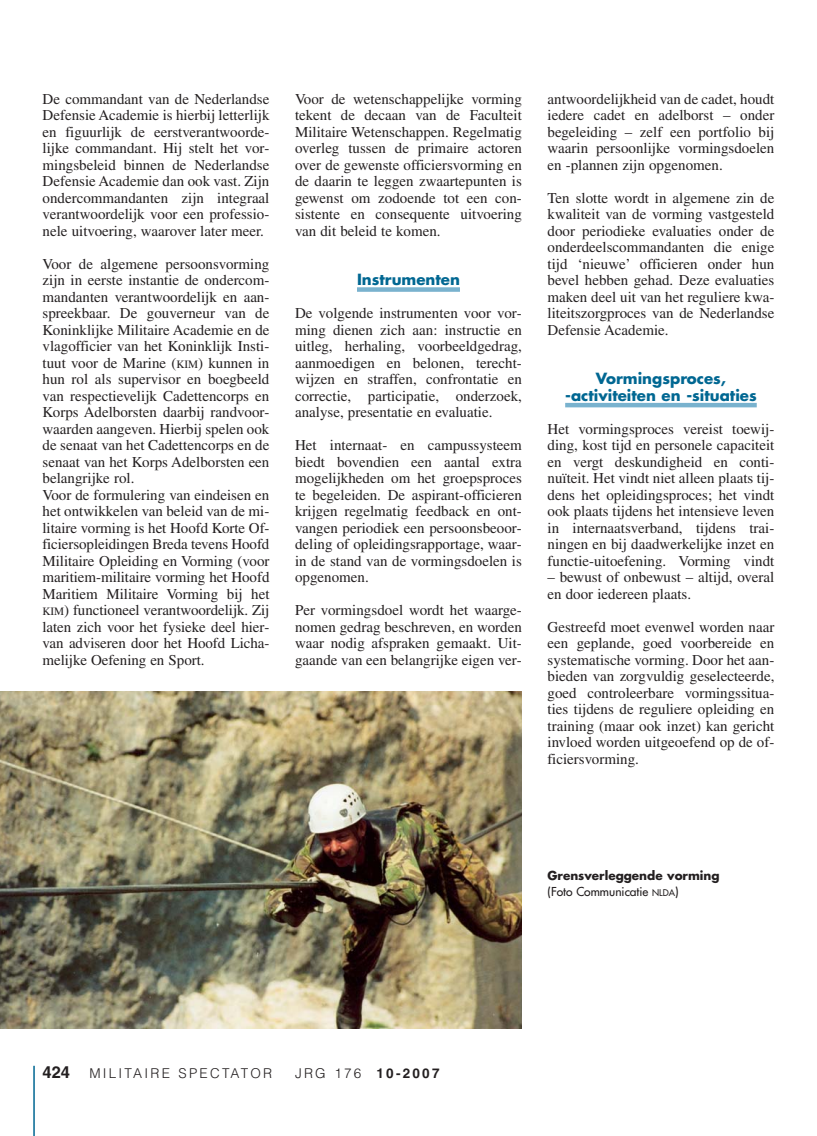
<style>
.page{position:relative;width:817px;height:1136px;background:#fff}
.page>*{position:absolute;margin:0;border:0;box-sizing:border-box;transform-origin:0 0}
.t1{font:15px/16.5px "Times";color:#231f20;text-align:justify}
.t2{font:700 15px/16.5px "Futura";color:#006792;text-align:center}
.t3{font:300 13.5px "Helvetica";letter-spacing:.165em;color:#231f20}
.t4{font:700 13.5px "Helvetica";letter-spacing:.165em;color:#231f20}
.t5{font:700 12px/16.5px "Futura";color:#231f20}
.s1{font-size:11.25px}
.s2{font-weight:400}
.s3{font-weight:400;font-size:9px}
.s4{font-weight:700;font-size:16.5px}
.s5{font-weight:300}
</style>
<div class="page">
<hr style="left:33px;top:1065px;width:2px;height:70px;background:#006792">
<div style="left:357px;top:287px;width:103px;height:5px;background:#79b2ce"></div>
<hr style="left:565px;top:403px;width:191px;height:4px;background:#79b2ce">
<img style="left:0;top:691px;width:522px;height:336px">
<p class="t1" style="left:43px;top:92px;width:228px">De commandant van de Nederlandse Defensie Academie is hierbij letterlijk en figuurlijk de eerstverantwoorde - lijke commandant. Hij stelt het vor&shy;mingsbeleid binnen de Nederlandse Defensie Academie dan ook vast. Zijn ondercommandanten zijn integraal verantwoordelijk voor een professio&shy;nele uitvoering, waarover later meer.</p>
<p class="t1" style="left:43px;top:257px;width:228px;text-align:left">Voor de algemene persoonsvorming zijn in eerste instantie de ondercom&shy;mandanten verantwoordelijk en aan&shy;spreekbaar. De gouverneur van de Koninklijke Militaire Academie en de vlagofficier van het Koninklijk Insti&shy;tuut voor de Marine (<span class="s1">KIM</span>) kunnen in hun rol als supervisor en boegbeeld van respectievelijk Cadettencorps en Korps Adelborsten daarbij randvoor&shy;waarden aangeven. Hierbij spelen ook de senaat van het Cadettencorps en de senaat van het Korps Adelborsten een belangrijke rol.<br>Voor de formulering van eindeisen en het ontwikkelen van beleid van de mi&shy;litaire vorming is het Hoofd Korte Of&shy;ficiersopleidingen Breda tevens Hoofd Militaire Opleiding en Vorming (voor maritiem-militaire vorming het Hoofd Maritiem Militaire Vorming bij het <span class="s1">KIM</span>) functioneel verantwoordelijk. Zij laten zich voor het fysieke deel hier&shy;van adviseren door het Hoofd Licha&shy;melijke Oefening en Sport.</p>
<p class="t1" style="left:295px;top:92px;width:228px">Voor de wetenschappelijke vorming tekent de decaan van de Faculteit Militaire Wetenschappen. Regelmatig overleg tussen de primaire actoren over de gewenste officiersvorming en de daarin te leggen zwaartepunten is gewenst om zodoende tot een con - sistente en consequente uitvoering van dit beleid te komen.</p>
<p class="t2" style="left:357px;top:272px;width:104px">Instrumenten</p>
<p class="t1" style="left:295px;top:306px;width:228px">De volgende instrumenten voor vor&shy;ming dienen zich aan: instructie en uitleg, herhaling, voorbeeldgedrag, aanmoedigen en belonen, terecht - wijzen en straffen, confrontatie en correctie, participatie, onderzoek, analyse, presentatie en evaluatie.</p>
<p class="t1" style="left:295px;top:438px;width:228px">Het internaat- en campussysteem biedt bovendien een aantal extra mogelijkheden om het groepsproces te begeleiden. De aspirant-officieren krijgen regelmatig feedback en ont&shy;vangen periodiek een persoonsbeoor&shy;deling of opleidingsrapportage, waar&shy;in de stand van de vormingsdoelen is opgenomen.</p>
<p class="t1" style="left:295px;top:603px;width:228px">Per vormingsdoel wordt het waarge&shy;nomen gedrag beschreven, en worden waar nodig afspraken gemaakt. Uit&shy;gaande van een belangrijke eigen ver-</p>
<p class="t1" style="left:547px;top:92px;width:228px">antwoordelijkheid van de cadet, houdt iedere cadet en adelborst – onder begeleiding – zelf een portfolio bij waarin persoonlijke vormingsdoelen en -plannen zijn opgenomen.</p>
<p class="t1" style="left:547px;top:191px;width:228px">Ten slotte wordt in algemene zin de kwaliteit van de vorming vastgesteld door periodieke evaluaties onder de onderdeelscommandanten die enige tijd ‘nieuwe’ officieren onder hun bevel hebben gehad. Deze evaluaties maken deel uit van het reguliere kwa&shy;liteitszorgproces van de Nederlandse Defensie Academie.</p>
<p class="t2" style="left:565px;top:371px;width:193px">Vormingsproces, -activiteiten en -situaties</p>
<p class="t1" style="left:547px;top:422px;width:228px">Het vormingsproces vereist toewij&shy;ding, kost tijd en personele capaciteit en vergt deskundigheid en conti&shy;nuïteit. Het vindt niet alleen plaats tij&shy;dens het opleidingsproces; het vindt ook plaats tijdens het intensieve leven in internaatsverband, tijdens trai - ningen en bij daadwerkelijke inzet en functie-uitoefening. Vorming vindt</p>
<p class="t1" style="left:547px;top:570px;width:228px">– bewust of onbewust – altijd, overal en door iedereen plaats.</p>
<p class="t1" style="left:547px;top:620px;width:228px">Gestreefd moet evenwel worden naar een geplande, goed voorbereide en systematische vorming. Door het aan&shy;bieden van zorgvuldig geselecteerde, goed controleerbare vormingssitua - ties tijdens de reguliere opleiding en training (maar ook inzet) kan gericht invloed worden uitgeoefend op de of&shy;ficiersvorming.</p>
<p class="t5" style="left:547px;top:867px;width:174px">Grensverleggende vorming <span class="s2">(Foto Communicatie</span> <span class="s3">NLDA</span><span class="s2">)</span></p>
<p class="t3" style="left:43px;top:1067px;width:231px"><span class="s4">424</span> MILITAIRE SPECTATOR</p>
<p class="t4" style="left:295px;top:1067px;width:146px"><span class="s5">JRG 176</span> 10-2007</p>
</div>
